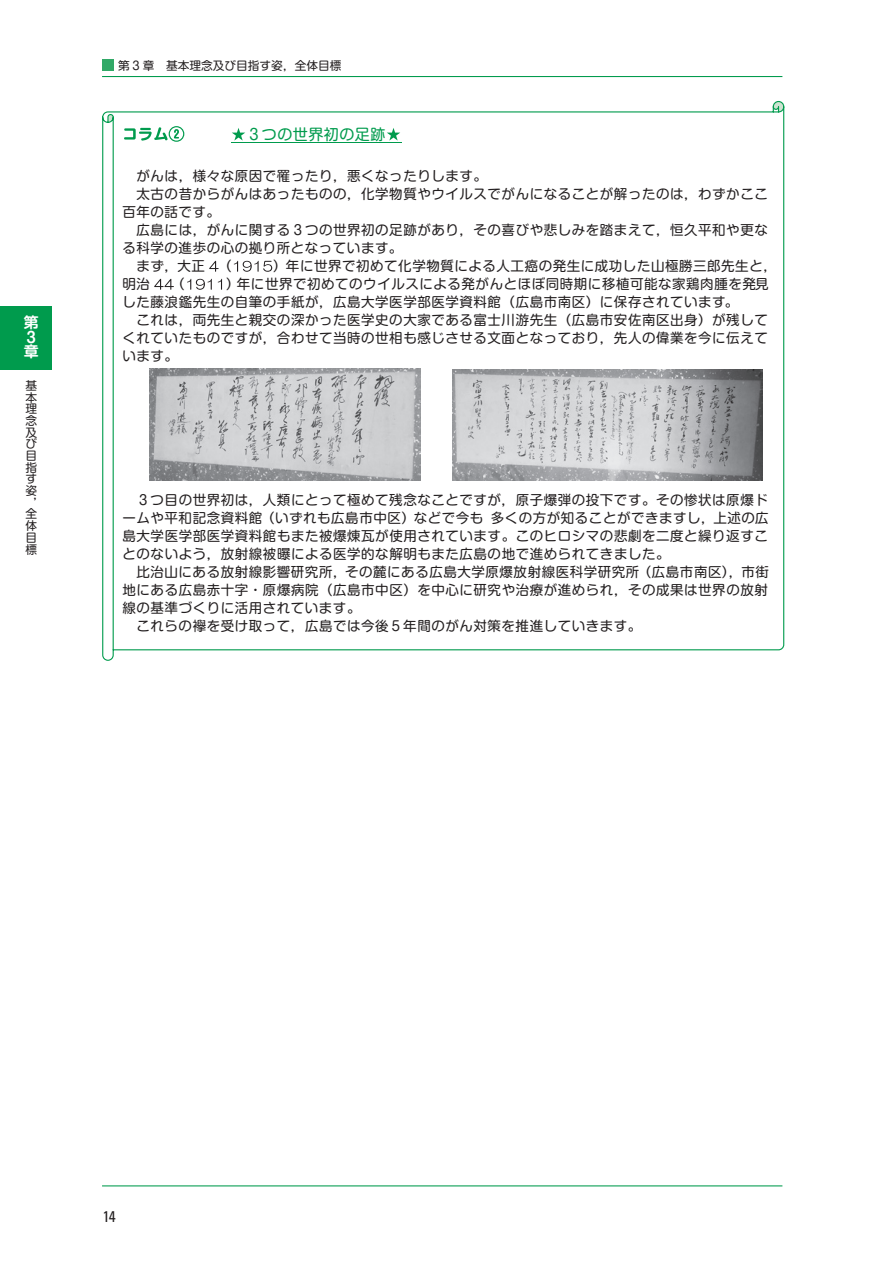
<style>
.page{position:relative;width:893px;height:1263px;background:#fff}
.page>*{position:absolute;margin:0;border:0;box-sizing:border-box;transform-origin:0 0}
.t1{font:15.45px "Nova Cond SSK";color:#231f20}
.t2{font:15px "Shin M Go Pro";letter-spacing:.03em;color:#009b4d}
.t3{font:700 14.85px/14.9px "Shin M Go Pro De";color:#fff}
.t4{font:13.5px/18px "Shin M Go Pro";letter-spacing:.04em;color:#231f20;text-align:justify}
.t5{font:11.7px/11.7px "Shin M Go Pro";color:#231f20;text-align:justify}
</style>
<div class="page">
<div style="left:102px;top:60px;width:12px;height:11px;background:#31a967"></div>
<hr style="left:102px;top:76px;width:680px;height:1px;background:#009b4d">
<hr style="left:102px;top:1185px;width:680px;height:1px;background:#009b4d">
<svg style="left:102px;top:100px;width:683px;height:561px"></svg>
<svg style="left:124px;top:126px;width:60px;height:16px"></svg>
<svg style="left:232px;top:128px;width:13px;height:13px"></svg>
<svg style="left:387px;top:128px;width:13px;height:13px"></svg>
<hr style="left:231px;top:142px;width:170px;height:1px;background:#009b4d">
<svg style="left:209px;top:261px;width:10px;height:11px"></svg>
<svg style="left:234px;top:261px;width:38px;height:11px"></svg>
<svg style="left:154px;top:279px;width:20px;height:11px"></svg>
<svg style="left:187px;top:279px;width:35px;height:11px"></svg>
<img style="left:149px;top:369px;width:271px;height:111px">
<img style="left:452px;top:370px;width:311px;height:110px">
<div style="left:0;top:306px;width:51px;height:64px;background:#009b4d"></div>
<p class="t3" style="left:24px;top:313px;width:16px">第<br>３章</p>
<p class="t5" style="left:25px;top:378px;width:13px">基本理念及び目指す姿，全体目標</p>
<p class="t5" style="left:118px;top:58px;width:225px">第 3 章　基本理念及び目指す姿，全体目標</p>
<p class="t2" style="left:246px;top:122px;width:140px">３つの世界初の足跡</p>
<p class="t4" style="left:137px;top:165px;width:352px">がんは，様々な原因で罹ったり，悪くなったりします。</p>
<p class="t4" style="left:137px;top:183px;width:633px">太古の昔からがんはあったものの，化学物質やウイルスでがんになることが解ったのは，わずかここ</p>
<p class="t4" style="left:123px;top:201px;width:99px">百年の話です。</p>
<p class="t4" style="left:137px;top:219px;width:633px">広島には，がんに関する３つの世界初の足跡があり，その喜びや悲しみを踏まえて，恒久平和や更な</p>
<p class="t4" style="left:123px;top:237px;width:281px">る科学の進歩の心の拠り所となっています。</p>
<p class="t4" style="left:136px;top:255px;width:97px">まず，大正 （</p>
<p class="t4" style="left:273px;top:255px;width:505px">）年に世界で初めて化学物質による人工癌の発生に成功した山極勝三郎先生と，</p>
<p class="t4" style="left:123px;top:273px;width:29px">明治</p>
<p class="t4" style="left:171px;top:273px;width:15px">（</p>
<p class="t4" style="left:123px;top:273px;width:648px;text-indent:104px">）年に世界で初めてのウイルスによる発がんとほぼ同時期に移植可能な家鶏肉腫を発見した藤浪鑑先生の自筆の手紙が，広島大学医学部医学資料館（広島市南区）に保存されています。</p>
<p class="t4" style="left:123px;top:309px;width:647px;text-indent:14px">これは，両先生と親交の深かった医学史の大家である富士川游先生（広島市安佐南区出身）が残してくれていたものですが，合わせて当時の世相も感じさせる文面となっており，先人の偉業を今に伝えています。</p>
<p class="t4" style="left:123px;top:489px;width:648px;text-indent:14px">３つ目の世界初は，人類にとって極めて残念なことですが，原子爆弾の投下です。その惨状は原爆ドームや平和記念資料館（いずれも広島市中区）などで今も多くの方が知ることができますし，上述の広島大学医学部医学資料館もまた被爆煉瓦が使用されています。このヒロシマの悲劇を二度と繰り返すことのないよう，放射線被曝による医学的な解明もまた広島の地で進められてきました。</p>
<p class="t4" style="left:136px;top:561px;width:634px">比治山にある放射線影響研究所，その麓にある広島大学原爆放射線医科学研究所（広島市南区），市街</p>
<p class="t4" style="left:123px;top:579px;width:647px">地にある広島赤十字・原爆病院（広島市中区）を中心に研究や治療が進められ，その成果は世界の放射</p>
<p class="t4" style="left:123px;top:597px;width:239px">線の基準づくりに活用されています。</p>
<p class="t4" style="left:137px;top:615px;width:506px">これらの襷を受け取って，広島では今後５年間のがん対策を推進していきます。</p>
<p class="t1" style="left:102px;top:1206px;width:15px">14</p>
</div>
